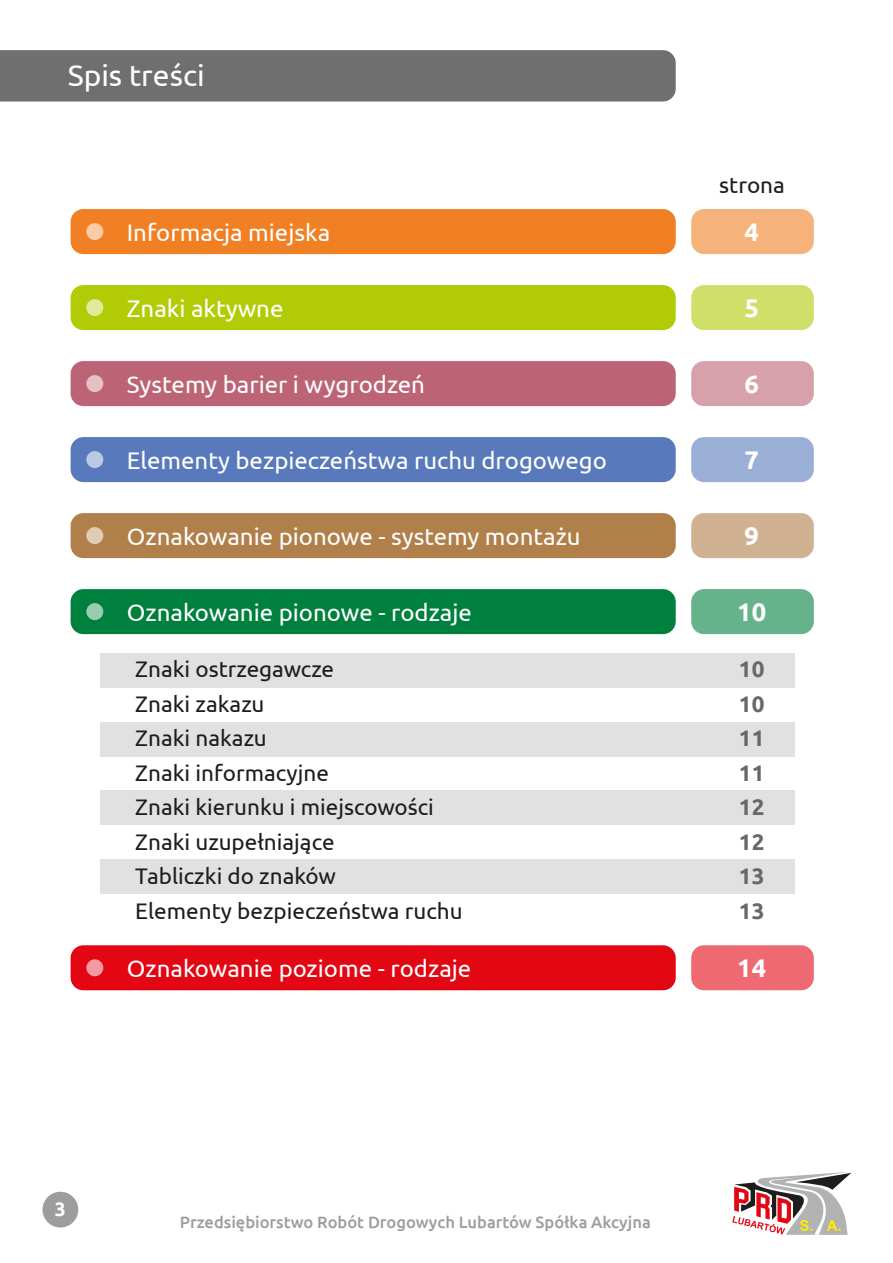
<style>
.page{position:relative;width:893px;height:1263px;background:#fff}
.page>*{position:absolute;margin:0;border:0;box-sizing:border-box;transform-origin:0 0}
.t1{font:30px "Ubuntu";color:#fff}
.t2{font:700 25.5px "Ubuntu";color:#fff}
.t3{font:24px "Ubuntu";color:#fff}
.t4{font:22.5px/34.5px "Ubuntu";color:#1d1d1b}
.t5{font:700 22.5px/34.5px "Ubuntu";color:#686868;text-align:justify}
.t6{font:700 19.5px "Ubuntu";color:#fff}
.t7{font:500 16.5px "Ubuntu";color:#9d9d9c}
</style>
<div class="page">
<div style="left:100px;top:653px;width:695px;height:35px;background:#e1e1e1"></div>
<div style="left:100px;top:722px;width:695px;height:35px;background:#e1e1e1"></div>
<div style="left:100px;top:790px;width:695px;height:35px;background:#e1e1e1"></div>
<div style="left:100px;top:859px;width:695px;height:35px;background:#e1e1e1"></div>
<div style="left:71px;top:209px;width:605px;height:45px;background:#f08023;border-radius:13px"></div>
<div style="left:691px;top:209px;width:123px;height:45px;background:#f6b27b;border-radius:13px"></div>
<div style="left:43px;top:1192px;width:35px;height:35px;background:#9d9d9c;border-radius:50%"></div>
<div style="left:0;top:50px;width:676px;height:52px;background:#706f6f"></div>
<div style="left:71px;top:285px;width:605px;height:45px;background:#b2cb07;border-radius:13px"></div>
<div style="left:691px;top:285px;width:123px;height:45px;background:#d0df6a;border-radius:13px"></div>
<div style="left:71px;top:361px;width:605px;height:45px;background:#bd6376;border-radius:13px"></div>
<div style="left:691px;top:361px;width:123px;height:45px;background:#d7a1ac;border-radius:13px"></div>
<div style="left:71px;top:437px;width:605px;height:45px;background:#587abc;border-radius:13px"></div>
<div style="left:691px;top:437px;width:123px;height:45px;background:#9aafd6;border-radius:13px"></div>
<div style="left:71px;top:513px;width:605px;height:45px;background:#b17f4a;border-radius:13px"></div>
<div style="left:691px;top:513px;width:123px;height:45px;background:#d0b292;border-radius:13px"></div>
<div style="left:71px;top:589px;width:605px;height:45px;background:#00803d;border-radius:13px"></div>
<div style="left:691px;top:589px;width:123px;height:45px;background:#66b28a;border-radius:13px"></div>
<div style="left:71px;top:945px;width:605px;height:45px;background:#e30613;border-radius:13px"></div>
<div style="left:691px;top:945px;width:123px;height:45px;background:#ee6971;border-radius:13px"></div>
<div style="left:86px;top:223px;width:17px;height:17px;background:#f9cca7;border-radius:50%"></div>
<div style="left:86px;top:299px;width:17px;height:17px;background:#e0ea9b;border-radius:50%"></div>
<div style="left:86px;top:375px;width:17px;height:17px;background:#e4c0c8;border-radius:50%"></div>
<div style="left:86px;top:451px;width:17px;height:17px;background:#bcc9e4;border-radius:50%"></div>
<div style="left:86px;top:527px;width:17px;height:17px;background:#dfcbb6;border-radius:50%"></div>
<div style="left:86px;top:603px;width:17px;height:17px;background:#99ccb1;border-radius:50%"></div>
<div style="left:86px;top:959px;width:17px;height:17px;background:#f39ba0;border-radius:50%"></div>
<svg style="left:732px;top:1172px;width:119px;height:63px"></svg>
<p class="t1" style="left:68px;top:57px;width:138px">Spis treści</p>
<p class="t4" style="left:719px;top:167px;width:67px">strona</p>
<p class="t3" style="left:127px;top:217px;width:205px">Informacja miejska</p>
<p class="t2" style="left:744px;top:216px;width:16px">4</p>
<p class="t3" style="left:127px;top:293px;width:158px">Znaki aktywne</p>
<p class="t2" style="left:744px;top:292px;width:16px">5</p>
<p class="t3" style="left:127px;top:369px;width:300px">Systemy barier i wygrodzeń</p>
<p class="t2" style="left:744px;top:368px;width:16px">6</p>
<p class="t3" style="left:127px;top:445px;width:482px">Elementy bezpieczeństwa ruchu drogowego</p>
<p class="t2" style="left:744px;top:444px;width:16px">7</p>
<p class="t3" style="left:127px;top:521px;width:455px">Oznakowanie pionowe - systemy montażu</p>
<p class="t2" style="left:744px;top:520px;width:16px">9</p>
<p class="t3" style="left:127px;top:597px;width:347px">Oznakowanie pionowe - rodzaje</p>
<p class="t2" style="left:737px;top:596px;width:30px">10</p>
<p class="t4" style="left:135px;top:651px;width:329px">Znaki ostrzegawcze<br>Znaki zakazu<br>Znaki nakazu<br>Znaki informacyjne<br>Znaki kierunku i miejscowości<br>Znaki uzupełniające<br>Tabliczki do znaków<br>Elementy bezpieczeństwa ruchu</p>
<p class="t5" style="left:739px;top:652px;width:27px">10<br>10<br>11<br>11<br>12<br>12<br>13<br>13</p>
<p class="t3" style="left:127px;top:954px;width:346px">Oznakowanie poziome - rodzaje</p>
<p class="t2" style="left:737px;top:952px;width:30px">14</p>
<p class="t6" style="left:55px;top:1197px;width:13px">3</p>
<p class="t7" style="left:180px;top:1212px;width:472px">Przedsiębiorstwo Robót Drogowych Lubartów Spółka Akcyjna</p>
</div>
